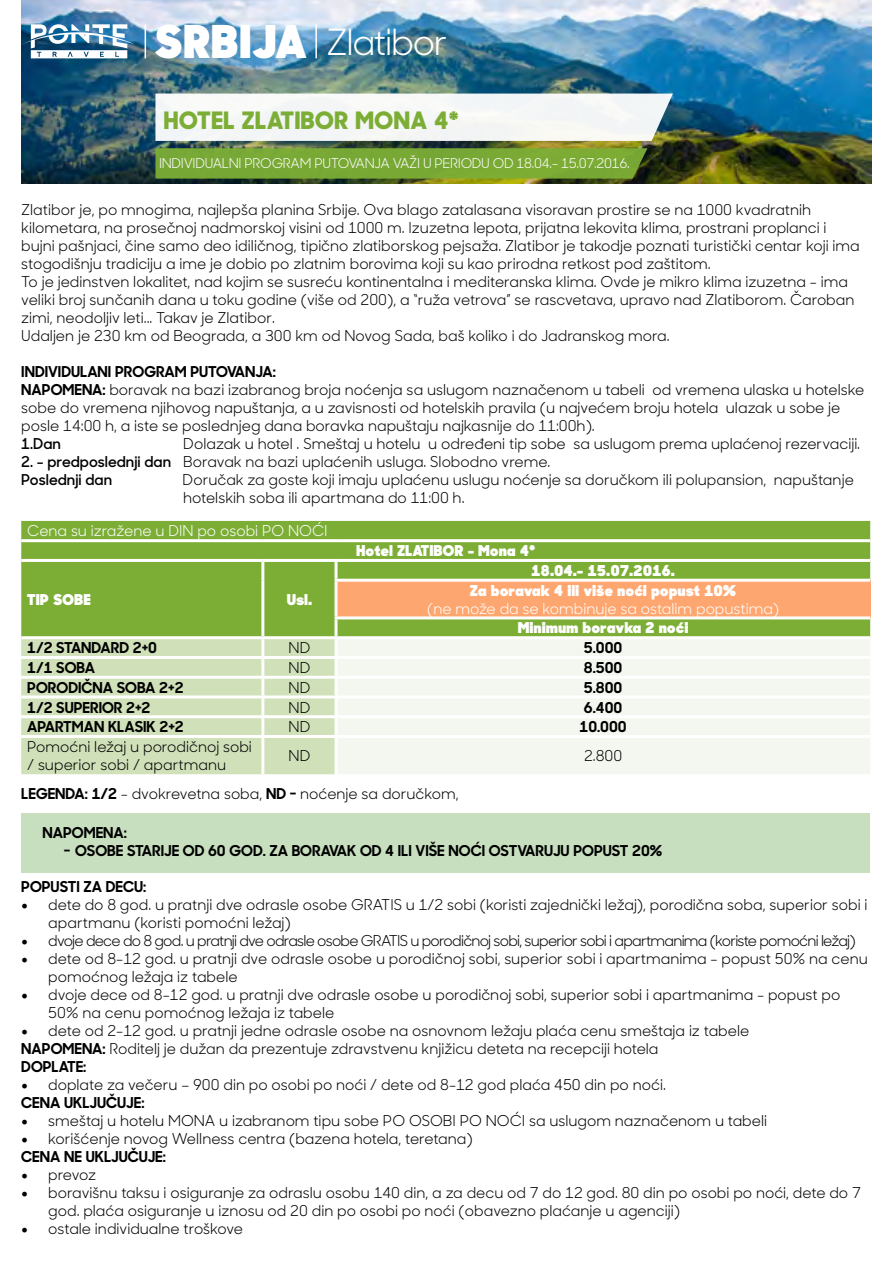
<style>
.page{position:relative;width:893px;height:1263px;background:#fff}
.page>*{position:absolute;margin:0;border:0;box-sizing:border-box;transform-origin:0 0}
.t1{font:36.15px "Sharp Sans No 1";letter-spacing:-.04em;color:#fff}
.t2{font:800 24px "Sharp Sans No 1";letter-spacing:.03em;color:#7cae36}
.t3{font:15px/18px "Sharp Sans No 1";color:#000}
.t4{font:700 15px/18px "Sharp Sans No 1";color:#000}
.t5{font:15px "Sharp Sans No 1";letter-spacing:-.05em;color:#000}
.t6{font:900 15px/19.8px "Sharp Sans No 1";letter-spacing:.04em;color:#fff;text-align:center}
.t7{font:15px "Sharp Sans No 1";color:#fff}
.t8{font:600 15px "Sharp Sans No 1";color:#000}
.t9{font:13.5px "Sharp Sans No 1";letter-spacing:-.02em;color:#fff}
.s1{font-weight:900;font-size:45.3px}
.s2{font-weight:700}
.s3{font-weight:600}
.s4{font-family:"Minion Pro";font-size:18px}
</style>
<div class="page">
<img style="left:21px;top:0;width:851px;height:183px">
<svg style="left:21px;top:24px;width:114px;height:34px"></svg>
<hr style="left:145px;top:24px;width:1px;height:34px;background:#fff">
<hr style="left:315px;top:24px;width:2px;height:34px;background:#fff">
<div style="left:155px;top:94px;width:518px;height:47px;background:#f4f6f6"></div>
<svg style="left:155px;top:148px;width:492px;height:31px"></svg>
<div style="left:21px;top:813px;width:849px;height:59px;background:#c7dfbf"></div>
<div style="left:21px;top:521px;width:849px;height:115px;background:#7cae36"></div>
<div style="left:336px;top:580px;width:534px;height:38px;background:#fea66f"></div>
<div style="left:21px;top:639px;width:314px;height:135px;background:#d0e0b9"></div>
<div style="left:338px;top:639px;width:532px;height:135px;background:#f4f7ef"></div>
<hr style="left:21px;top:539px;width:242px;height:3px;background:#fff">
<hr style="left:263px;top:539px;width:73px;height:3px;background:#fff">
<hr style="left:336px;top:539px;width:534px;height:3px;background:#fff">
<hr style="left:21px;top:559px;width:242px;height:3px;background:#fff">
<hr style="left:263px;top:559px;width:73px;height:3px;background:#fff">
<hr style="left:261px;top:562px;width:3px;height:18px;background:#fff">
<hr style="left:336px;top:559px;width:534px;height:3px;background:#fff">
<hr style="left:335px;top:562px;width:3px;height:17px;background:#fff">
<hr style="left:261px;top:580px;width:3px;height:38px;background:#fff">
<hr style="left:335px;top:579px;width:535px;height:3px;background:#fff">
<hr style="left:335px;top:582px;width:3px;height:34px;background:#fff">
<hr style="left:261px;top:618px;width:3px;height:18px;background:#fff">
<hr style="left:335px;top:616px;width:535px;height:3px;background:#fff">
<hr style="left:335px;top:619px;width:3px;height:17px;background:#fff">
<hr style="left:261px;top:639px;width:3px;height:17px;background:#fff">
<hr style="left:21px;top:656px;width:242px;height:3px;background:#fff">
<hr style="left:263px;top:656px;width:73px;height:3px;background:#fff">
<hr style="left:261px;top:659px;width:3px;height:17px;background:#fff">
<hr style="left:336px;top:656px;width:534px;height:3px;background:#fff">
<hr style="left:21px;top:676px;width:242px;height:3px;background:#fff">
<hr style="left:263px;top:676px;width:73px;height:3px;background:#fff">
<hr style="left:261px;top:679px;width:3px;height:16px;background:#fff">
<hr style="left:336px;top:676px;width:534px;height:3px;background:#fff">
<hr style="left:21px;top:695px;width:242px;height:3px;background:#fff">
<hr style="left:263px;top:695px;width:73px;height:3px;background:#fff">
<hr style="left:261px;top:698px;width:3px;height:17px;background:#fff">
<hr style="left:336px;top:695px;width:534px;height:3px;background:#fff">
<hr style="left:21px;top:715px;width:242px;height:3px;background:#fff">
<hr style="left:263px;top:715px;width:73px;height:3px;background:#fff">
<hr style="left:261px;top:718px;width:3px;height:17px;background:#fff">
<hr style="left:336px;top:715px;width:534px;height:3px;background:#fff">
<hr style="left:21px;top:735px;width:242px;height:3px;background:#fff">
<hr style="left:263px;top:735px;width:73px;height:3px;background:#fff">
<hr style="left:261px;top:738px;width:3px;height:36px;background:#fff">
<hr style="left:336px;top:735px;width:534px;height:3px;background:#fff">
<h1 class="t1" style="left:155px;top:16px;width:294px"><span class="s1">SRBIJA</span> Zlatibor</h1>
<h2 class="t2" style="left:164px;top:102px;width:296px">HOTEL ZLATIBOR MONA 4*</h2>
<p class="t9" style="left:159px;top:154px;width:472px">INDIVIDUALNI PROGRAM PUTOVANJA VAŽI U PERIODU OD 18.04.- 15.07.2016.</p>
<p class="t3" style="left:21px;top:200px;width:840px">Zlatibor je, po mnogima, najlepša planina Srbije. Ova blago zatalasana visoravan prostire se na 1000 kvadratnih kilometara, na prosečnoj nadmorskoj visini od 1000 m. Izuzetna lepota, prijatna lekovita klima, prostrani proplanci i bujni pašnjaci, čine samo deo idiličnog, tipično zlatiborskog pejsaža. Zlatibor je takodje poznati turistički centar koji ima stogodišnju tradiciju a ime je dobio po zlatnim borovima koji su kao prirodna retkost pod zaštitom.<br>To je jedinstven lokalitet, nad kojim se susreću kontinentalna i mediteranska klima. Ovde je mikro klima izuzetna - ima veliki broj sunčanih dana u toku godine (više od 200), a “ruža vetrova” se rascvetava, upravo nad Zlatiborom. Čaroban zimi, neodoljiv leti... Takav je Zlatibor.<br>Udaljen je 230 km od Beograda, a 300 km od Novog Sada, baš koliko i do Jadranskog mora.</p>
<p class="t3" style="left:21px;top:362px;width:844px"><span class="s2">INDIVIDULANI PROGRAM PUTOVANJA:<br>NAPOMENA:</span> boravak na bazi izabranog broja noćenja sa uslugom naznačenom u tabeli od vremena ulaska u hotelske sobe do vremena njihovog napuštanja, a u zavisnosti od hotelskih pravila (u najvećem broju hotela ulazak u sobe je posle 14:00 h, a iste se poslednjeg dana boravka napuštaju najkasnije do 11:00h).</p>
<p class="t8" style="left:21px;top:433px;width:41px">1.Dan</p>
<p class="t3" style="left:183px;top:434px;width:678px">Dolazak u hotel . Smeštaj u hotelu u određeni tip sobe sa uslugom prema uplaćenoj rezervaciji.</p>
<p class="t3" style="left:21px;top:452px;width:531px"><span class="s3">2. - predposlednji dan</span> Boravak na bazi uplaćenih usluga. Slobodno vreme.<br><span class="s3">Poslednji dan</span></p>
<p class="t3" style="left:183px;top:470px;width:673px">Doručak za goste koji imaju uplaćenu uslugu noćenje sa doručkom ili polupansion, napuštanje hotelskih soba ili apartmana do 11:00 h.</p>
<p class="t7" style="left:27px;top:520px;width:302px">Cena su izražene u DIN po osobi PO NOĆI</p>
<p class="t6" style="left:27px;top:589px;width:65px">TIP SOBE</p>
<p class="t6" style="left:287px;top:589px;width:26px">Usl.</p>
<p class="t6" style="left:356px;top:540px;width:180px">Hotel ZLATIBOR - Mona 4*</p>
<p class="t6" style="left:470px;top:560px;width:267px">18.04.- 15.07.2016.<br>Za boravak 4 ili više noći popust 10%</p>
<p class="t7" style="left:427px;top:597px;width:354px">(ne može da se kombinuje sa ostalim popustima)</p>
<p class="t6" style="left:518px;top:618px;width:172px">Minimum boravka 2 noći</p>
<p class="t4" style="left:27px;top:638px;width:131px">1/2 STANDARD 2+0</p>
<p class="t3" style="left:289px;top:638px;width:23px">ND</p>
<p class="t4" style="left:584px;top:638px;width:40px">5.000</p>
<p class="t4" style="left:27px;top:658px;width:69px">1/1 SOBA</p>
<p class="t3" style="left:289px;top:658px;width:23px">ND</p>
<p class="t4" style="left:584px;top:658px;width:40px">8.500</p>
<p class="t4" style="left:27px;top:677px;width:158px">PORODIČNA SOBA 2+2</p>
<p class="t3" style="left:289px;top:678px;width:23px">ND</p>
<p class="t4" style="left:584px;top:677px;width:40px">5.800</p>
<p class="t4" style="left:27px;top:697px;width:125px">1/2 SUPERIOR 2+2</p>
<p class="t3" style="left:289px;top:697px;width:23px">ND</p>
<p class="t4" style="left:584px;top:697px;width:40px">6.400</p>
<p class="t4" style="left:27px;top:717px;width:99px">APARTMAN KLASI</p>
<p class="t4" style="left:147px;top:717px;width:39px">K 2+2</p>
<p class="t3" style="left:289px;top:717px;width:23px">ND</p>
<p class="t4" style="left:579px;top:717px;width:49px">10.000</p>
<p class="t3" style="left:27px;top:737px;width:226px">Pomoćni ležaj u porodičnoj sobi / superior sobi / apartmanu</p>
<p class="t3" style="left:289px;top:746px;width:23px">ND</p>
<p class="t3" style="left:584px;top:746px;width:40px">2.800</p>
<p class="t3" style="left:21px;top:784px;width:439px"><span class="s2">LEGENDA: 1/2</span> - dvokrevetna soba, <span class="s2">ND -</span> noćenje sa doručkom,</p>
<p class="t4" style="left:64px;top:823px;width:72px;text-indent:-21px">NAPOMENA: -OSOBESTARIJE</p>
<p class="t4" style="left:183px;top:841px;width:59px">OD 60 GOD</p>
<p class="t4" style="left:263px;top:841px;width:48px">. ZA BORAVA</p>
<p class="t4" style="left:347px;top:841px;width:152px">K OD 4 ILI VIŠENOĆIOSTVARUJU</p>
<p class="t4" style="left:573px;top:841px;width:90px">POPUST 20%</p>
<p class="t4" style="left:21px;top:877px;width:127px">POPUSTI ZA DECU:</p>
<p class="t3" style="left:48px;top:895px;width:821px;text-indent:-27px"><span class="s4">•</span> dete do 8 god. u pratnji dve odrasle osobe GRATIS u 1/2 sobi (koristi zajednički ležaj), porodična soba, superior sobi i apartmanu (koristi pomoćni ležaj)</p>
<p class="t5" style="left:21px;top:930px;width:836px"><span class="s4">•</span> dvoje dece do 8 god. u pratnji dve odrasle osobe GRATIS u porodičnoj sobi, superior sobi i apartmanima (koriste pomoćni ležaj)</p>
<p class="t3" style="left:48px;top:949px;width:821px;text-indent:-27px"><span class="s4">•</span> dete od 8-12 god. u pratnji dve odrasle osobe u porodičnoj sobi, superior sobi i apartmanima - popust 50% na cenu pomoćnog ležaja iz tabele</p>
<p class="t3" style="left:48px;top:985px;width:794px;text-indent:-27px"><span class="s4">•</span> dvoje dece od 8-12 god. u pratnji dve odrasle osobe u porodičnoj sobi, superior sobi i apartmanima - popust po<br>50% na cenu pomoćnog ležaja iz tabele</p>
<p class="t3" style="left:21px;top:1021px;width:730px"><span class="s4">•</span> dete od 2-12 god. u pratnji jedne odrasle osobe na osnovnom ležaju plaća cenu smeštaja iz tabele<br><span class="s2">NAPOMENA:</span> Roditelj je dužan da prezentuje zdravstvenu knjižicu deteta na recepciji hotela<br><span class="s2">DOPLATE:</span></p>
<p class="t3" style="left:21px;top:1075px;width:646px"><span class="s4">•</span> doplate za večeru – 900 din po osobi po noći / dete od 8-12 god plaća 450 din po noći.<br><span class="s2">CENA UKLJUČUJE:</span></p>
<p class="t3" style="left:21px;top:1111px;width:747px"><span class="s4">•</span> smeštaj u hotelu MONA u izabranom tipu sobe PO OSOBI PO NOĆI sa uslugom naznačenom u tabeli</p>
<p class="t3" style="left:21px;top:1129px;width:453px"><span class="s4">•</span> korišćenje novog Wellness centra (bazena hotela, teretana)<br><span class="s2">CENA NE UKLJUČUJE:</span></p>
<p class="t3" style="left:21px;top:1165px;width:76px"><span class="s4">•</span> prevoz</p>
<p class="t3" style="left:48px;top:1183px;width:814px;text-indent:-27px"><span class="s4">•</span> boravišnu taksu i osiguranje za odraslu osobu 140 din, a za decu od 7 do 12 god. 80 din po osobi po noći, dete do 7 god. plaća osiguranje u iznosu od 20 din po osobi po noći (obavezno plaćanje u agenciji)</p>
<p class="t3" style="left:21px;top:1219px;width:223px"><span class="s4">•</span> ostale individualne troškove</p>
</div>
